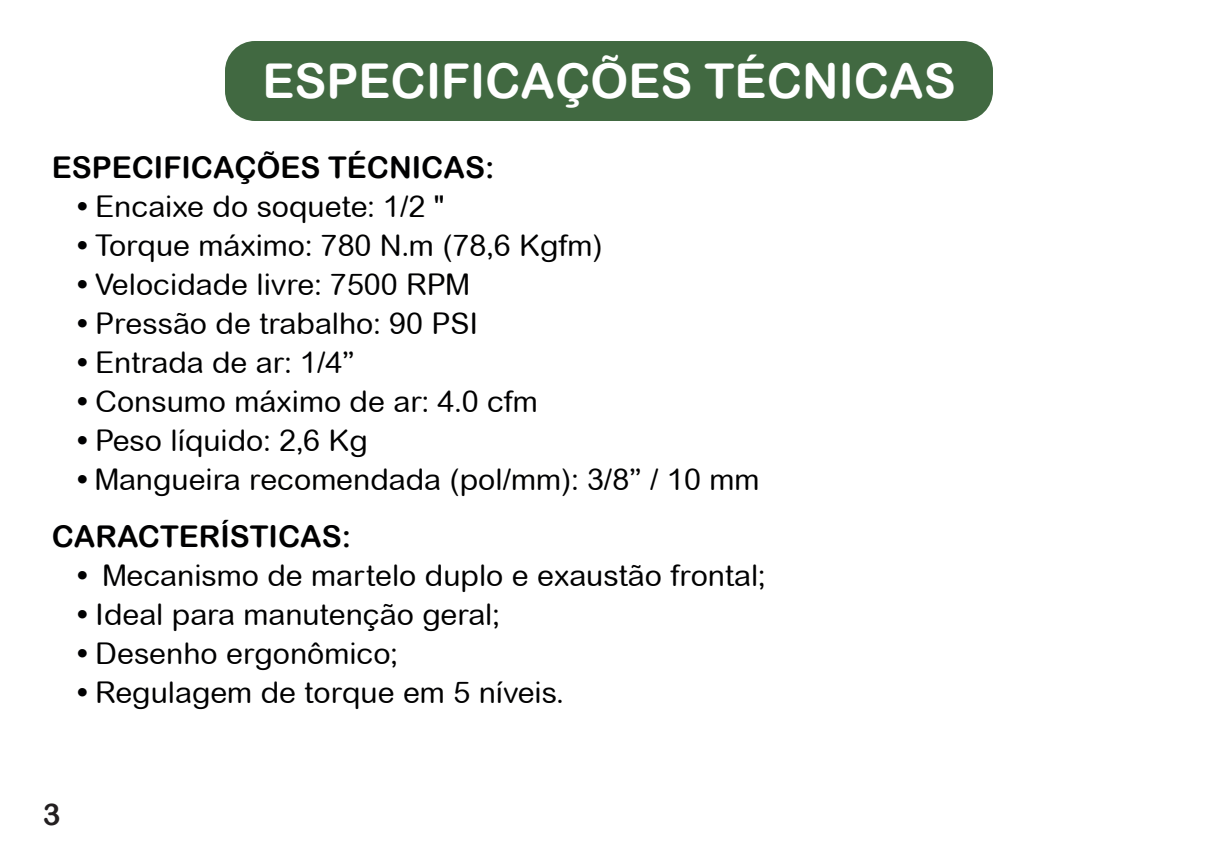
<style>
.page{position:relative;width:1218px;height:858px;background:#fff}
.page>*{position:absolute;margin:0;border:0;box-sizing:border-box;transform-origin:0 0}
.t1{font:48px "Arial Rounded MT Bold";color:#fff}
.t2{font:30px "Arial Rounded MT";color:#000001}
.t3{font:30px "Arial Rounded MT Bold";color:#000001}
.t4{font:30px "Arial Rounded MT Bold";color:#231f20}
.s1{font-family:"Arial Rounded MT Bold"}
</style>
<div class="page">
<div style="left:225px;top:41px;width:768px;height:80px;background:#416941;border-radius:30px"></div>
<h1 class="t1" style="left:262px;top:53px;width:695px">ESPECIFICAÇÕES TÉCNICAS</h1>
<p class="t3" style="left:52px;top:149px;width:444px">ESPECIFICAÇÕES TÉCNICAS:</p>
<p class="t2" style="left:77px;top:189px;width:369px"><span class="s1">•</span> Encaixe do soquete: 1/2 "</p>
<p class="t2" style="left:77px;top:228px;width:527px"><span class="s1">•</span> Torque máximo: 780 N.m (78,6 Kgfm)</p>
<p class="t2" style="left:77px;top:267px;width:394px"><span class="s1">•</span> Velocidade livre: 7500 RPM</p>
<p class="t2" style="left:77px;top:306px;width:403px"><span class="s1">•</span> Pressão de trabalho: 90 PSI</p>
<p class="t2" style="left:77px;top:345px;width:279px"><span class="s1">•</span> Entrada de ar: 1/4”</p>
<p class="t2" style="left:77px;top:384px;width:462px"><span class="s1">•</span> Consumo máximo de ar: 4.0 cfm</p>
<p class="t2" style="left:77px;top:423px;width:292px"><span class="s1">•</span> Peso líquido: 2,6 Kg</p>
<p class="t2" style="left:77px;top:462px;width:684px"><span class="s1">•</span> Mangueira recomendada (pol/mm): 3/8” / 10 mm</p>
<p class="t3" style="left:52px;top:518px;width:301px">CARACTERÍSTICAS:</p>
<p class="t2" style="left:77px;top:558px;width:690px"><span class="s1">•</span> Mecanismo de martelo duplo e exaustão frontal;</p>
<p class="t2" style="left:77px;top:597px;width:424px"><span class="s1">•</span> Ideal para manutenção geral;</p>
<p class="t2" style="left:77px;top:636px;width:322px"><span class="s1">•</span> Desenho ergonômico;</p>
<p class="t2" style="left:77px;top:675px;width:488px"><span class="s1">•</span> Regulagem de torque em 5 níveis.</p>
<p class="t4" style="left:43px;top:796px;width:19px">3</p>
</div>
